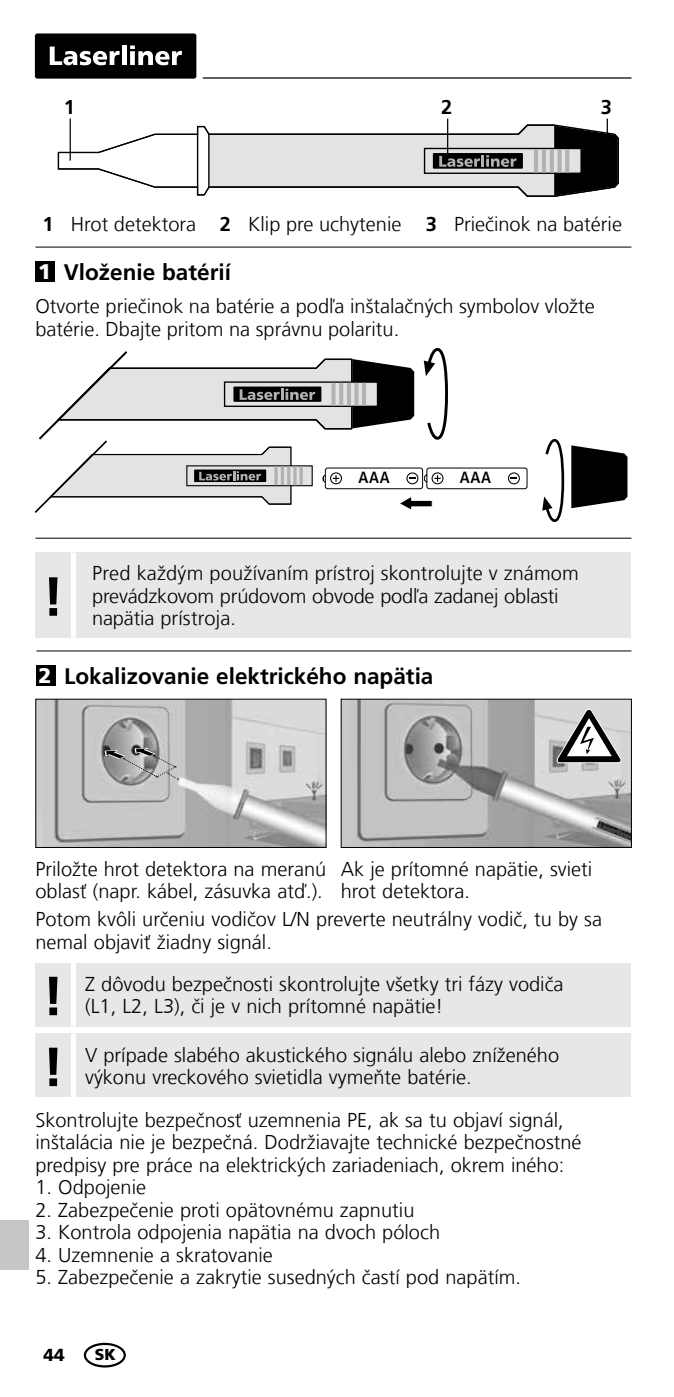
<style>
.page{position:relative;width:674px;height:1397px;background:#fff}
.page>*{position:absolute;margin:0;border:0;box-sizing:border-box;transform-origin:0 0}
.t1{font:700 55px "Frutiger LT Com";color:#000}
.t2{font:700 22.5px "Frutiger LT Com";color:#000}
.t3{font:300 20px/22.5px "Frutiger LT Com";color:#000}
.t4{font:700 20px "Frutiger LT Com";color:#000}
.t5{font:900 17.5px "Frutiger LT Com";color:#000}
.t6{font:700 condensed 16.25px "Frutiger LT Com";letter-spacing:.05em;color:#000}
.t7{font:900 15.75px "Frutiger LT Com";color:#000}
.t8{font:700 condensed 14.75px "Frutiger LT Com";letter-spacing:.05em;color:#000}
.s1{font-weight:700}
.s2{font-weight:900;font-size:21.25px;color:#fff}
</style>
<div class="page">
<hr style="left:203px;top:77px;width:428px;height:2px;background:#000">
<div style="left:35px;top:33px;width:161px;height:46px;background:#000;border-radius:2px"></div>
<svg style="left:50px;top:47px;width:70px;height:18px"></svg>
<hr style="left:122px;top:45px;width:4px;height:20px;background:#fff">
<svg style="left:130px;top:45px;width:52px;height:20px"></svg>
<div style="left:84px;top:1342px;width:42px;height:25px;border:2px solid #000;border-radius:50%"></div>
<div style="left:0;top:1219px;width:28px;height:50px;background:#c5c6c6"></div>
<img style="left:342px;top:700px;width:287px;height:145px">
<img style="left:37px;top:700px;width:287px;height:145px">
<div style="left:36px;top:664px;width:19px;height:21px;background:#000"></div>
<div style="left:35px;top:962px;width:596px;height:64px;background:#e7e7e7"></div>
<div style="left:71px;top:962px;width:5px;height:64px;background:#fff"></div>
<svg style="left:556px;top:707px;width:65px;height:56px"></svg>
<svg style="left:99px;top:745px;width:79px;height:34px;background:#9e9e9e"></svg>
<div style="left:35px;top:1033px;width:596px;height:64px;background:#e7e7e7"></div>
<div style="left:71px;top:1033px;width:5px;height:64px;background:#fff"></div>
<hr style="left:36px;top:650px;width:595px;height:1px;background:#000">
<hr style="left:35px;top:537px;width:596px;height:1px;background:#000">
<svg style="left:542px;top:439px;width:22px;height:83px"></svg>
<svg style="left:571px;top:445px;width:56px;height:63px;background:#242424"></svg>
<svg style="left:35px;top:348px;width:492px;height:165px"></svg>
<div style="left:35px;top:261px;width:20px;height:20px;background:#000"></div>
<div style="left:35px;top:552px;width:596px;height:85px;background:#e7e7e7"></div>
<div style="left:71px;top:552px;width:5px;height:85px;background:#fff"></div>
<svg style="left:57px;top:119px;width:561px;height:78px"></svg>
<hr style="left:35px;top:247px;width:596px;height:1px;background:#000">
<p class="t4" style="left:64px;top:96px;width:13px">1</p>
<p class="t4" style="left:441px;top:96px;width:13px">2</p>
<p class="t4" style="left:600px;top:96px;width:13px">3</p>
<p class="t3" style="left:43px;top:213px;width:580px"><span class="s1">1</span> Hrot detektora <span class="s1">2</span> Klip pre uchytenie <span class="s1">3</span> Priečinok na batérie</p>
<p class="t2" style="left:38px;top:259px;width:194px"><span class="s2">1</span> Vloženie batérií</p>
<p class="t3" style="left:35px;top:295px;width:560px">Otvorte priečinok na batérie a podľa inštalačných symbolov vložte batérie. Dbajte pritom na správnu polaritu.</p>
<h1 class="t1" style="left:42px;top:564px;width:23px">!</h1>
<p class="t8" style="left:355px;top:465px;width:30px">AAA</p>
<p class="t8" style="left:446px;top:465px;width:30px">AAA</p>
<p class="t6" style="left:358px;top:468px;width:33px">AAA</p>
<p class="t6" style="left:459px;top:468px;width:33px">AAA</p>
<p class="t3" style="left:92px;top:562px;width:488px">Pred každým používaním prístroj skontrolujte v známom prevádzkovom prúdovom obvode podľa zadanej oblasti</p>
<p class="t3" style="left:92px;top:607px;width:145px">napätia prístroja.</p>
<p class="t2" style="left:38px;top:662px;width:396px"><span class="s2">2</span> Lokalizovanie elektrického napätia</p>
<p class="t3" style="left:35px;top:857px;width:292px">Priložte hrot detektora na meranú oblasť (napr. kábel, zásuvka atď.).</p>
<p class="t3" style="left:340px;top:857px;width:253px">Ak je prítomné napätie, svieti hrot detektora.</p>
<p class="t3" style="left:35px;top:908px;width:567px">Potom kvôli určeniu vodičov L/N preverte neutrálny vodič, tu by sa nemal objaviť žiadny signál.</p>
<h1 class="t1" style="left:42px;top:963px;width:23px">!</h1>
<h1 class="t1" style="left:42px;top:1034px;width:23px">!</h1>
<p class="t3" style="left:85px;top:972px;width:479px">Z dôvodu bezpečnosti skontrolujte všetky tri fázy vodiča</p>
<p class="t3" style="left:85px;top:995px;width:359px">(L1, L2, L3), či je v nich prítomné napätie!</p>
<p class="t3" style="left:85px;top:1043px;width:475px">V prípade slabého akustického signálu alebo zníženého</p>
<p class="t3" style="left:85px;top:1065px;width:388px">výkonu vreckového svietidla vymeňte batérie.</p>
<p class="t3" style="left:35px;top:1108px;width:547px">Skontrolujte bezpečnosť uzemnenia PE, ak sa tu objaví signál, inštalácia nie je bezpečná. Dodržiavajte technické bezpečnostné predpisy pre práce na elektrických zariadeniach, okrem iného:</p>
<p class="t3" style="left:35px;top:1175px;width:112px">1. Odpojenie</p>
<p class="t3" style="left:35px;top:1198px;width:380px">2. Zabezpečenie proti opätovnému zapnutiu</p>
<p class="t3" style="left:35px;top:1220px;width:406px">3. Kontrola odpojenia napätia na dvoch póloch</p>
<p class="t3" style="left:35px;top:1243px;width:239px">4. Uzemnenie a skratovanie</p>
<p class="t3" style="left:35px;top:1265px;width:487px">5. Zabezpečenie a zakrytie susedných častí pod napätím.</p>
<p class="t5" style="left:44px;top:1343px;width:23px">44</p>
<p class="t7" style="left:95px;top:1344px;width:23px">SK</p>
</div>
